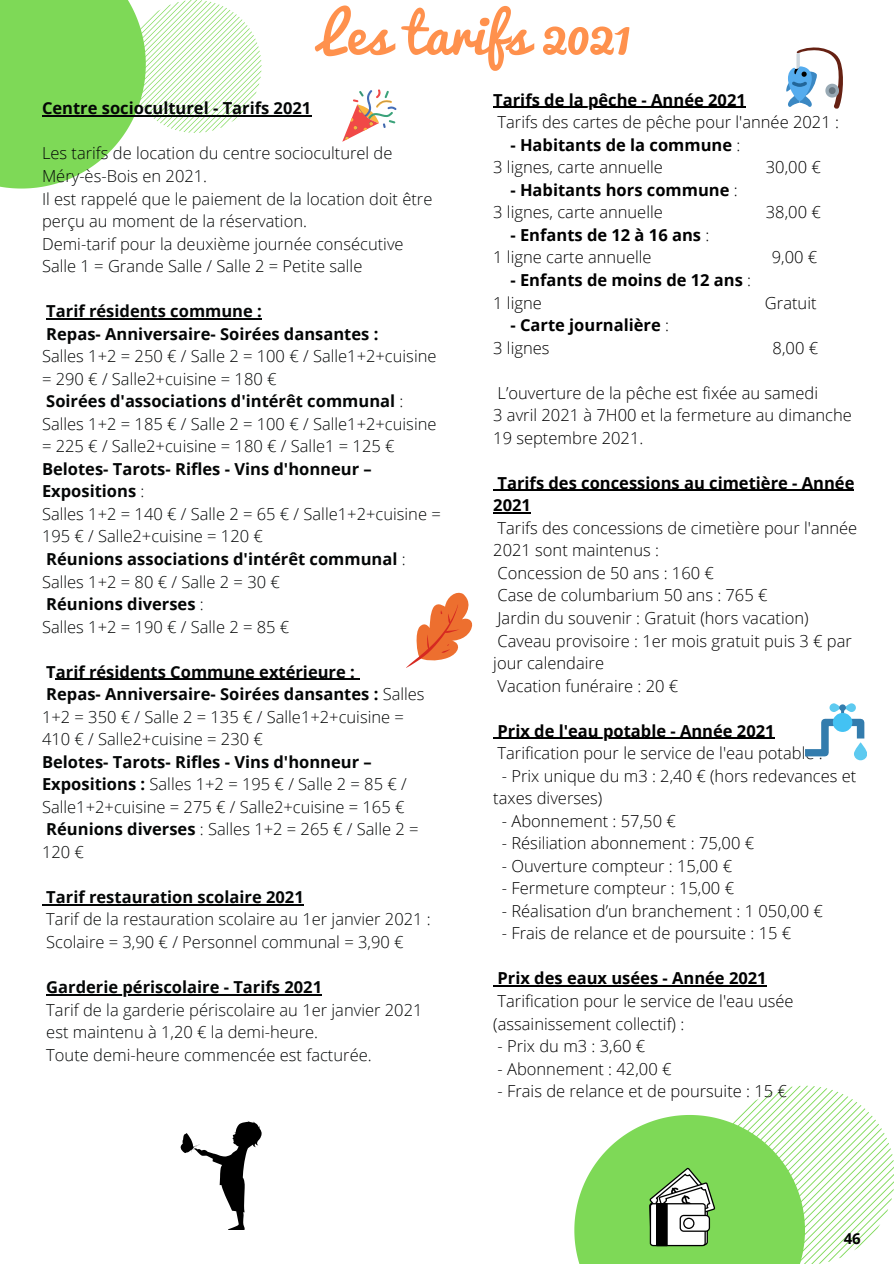
<style>
.page{position:relative;width:894px;height:1264px;background:#fff}
.page>*{position:absolute;margin:0;border:0;box-sizing:border-box;transform-origin:0 0}
.t1{font:54px "Pacifico";color:#ff914d}
.t2{font:300 16.5px/22.5px "Open Sans";color:#040606}
.t3{font:300 16.5px/22.5px "Open Sans";color:#000}
.t4{font:700 16.5px/22.5px "Open Sans";color:#040606}
.t5{font:700 16.5px/22.5px "Open Sans";color:#000}
.t6{font:700 15px "Open Sans";color:#000}
.s1{font-weight:700}
.s2{font-weight:300}
</style>
<div class="page">
<svg style="left:0;top:0;width:261px;height:188px"></svg>
<hr style="left:42px;top:115px;width:269px;height:2px;background:#040606">
<hr style="left:46px;top:318px;width:216px;height:1px;background:#040606">
<hr style="left:56px;top:678px;width:299px;height:2px;background:#040606">
<hr style="left:46px;top:904px;width:258px;height:1px;background:#040606">
<hr style="left:46px;top:994px;width:276px;height:1px;background:#040606">
<hr style="left:493px;top:107px;width:252px;height:1px;background:#000">
<hr style="left:497px;top:490px;width:357px;height:1px;background:#000">
<hr style="left:493px;top:512px;width:38px;height:1px;background:#000">
<hr style="left:497px;top:737px;width:277px;height:2px;background:#000">
<hr style="left:497px;top:985px;width:269px;height:1px;background:#000">
<svg style="left:574px;top:1085px;width:319px;height:178px"></svg>
<div style="left:650px;top:1203px;width:55px;height:42px;background:#fff;border-radius:3px"></div>
<div style="left:649px;top:1203px;width:56px;height:43px;border:1px solid #000;border-radius:3px"></div>
<svg style="left:680px;top:1215px;width:29px;height:16px"></svg>
<div style="left:679px;top:1214px;width:30px;height:17px;border:1px solid #000;border-radius:4px"></div>
<svg style="left:683px;top:1218px;width:10px;height:10px"></svg>
<div style="left:683px;top:1217px;width:11px;height:11px;border:1px solid #000;border-radius:50%"></div>
<div style="left:656px;top:1203px;width:11px;height:42px;background:#000"></div>
<svg style="left:844px;top:703px;width:11px;height:9px"></svg>
<svg style="left:829px;top:703px;width:11px;height:9px"></svg>
<svg style="left:805px;top:708px;width:61px;height:52px"></svg>
<div style="left:832px;top:713px;width:20px;height:19px;background:#43c2f3;border-radius:50%"></div>
<div style="left:839px;top:704px;width:6px;height:7px;background:#337cad;border-radius:50%"></div>
<svg style="left:853px;top:742px;width:13px;height:18px"></svg>
<svg style="left:786px;top:47px;width:57px;height:62px"></svg>
<svg style="left:342px;top:89px;width:54px;height:53px"></svg>
<svg style="left:180px;top:1121px;width:81px;height:108px"></svg>
<svg style="left:407px;top:592px;width:66px;height:75px"></svg>
<p class="t1" style="left:319px;top:5px;width:314px">Les tarifs 2021</p>
<p class="t4" style="left:42px;top:97px;width:271px">Centre socioculturel - Tarifs 2021</p>
<p class="t2" style="left:42px;top:142px;width:352px">Les tarifs de location du centre socioculturel de</p>
<p class="t2" style="left:42px;top:164px;width:167px">Méry-ès-Bois en 2021.</p>
<p class="t2" style="left:42px;top:187px;width:392px">Il est rappelé que le paiement de la location doit être perçu au moment de la réservation.</p>
<p class="t2" style="left:42px;top:232px;width:363px">Demi-tarif pour la deuxième journée consécutive</p>
<p class="t2" style="left:42px;top:254px;width:322px">Salle 1 = Grande Salle / Salle 2 = Petite salle</p>
<p class="t4" style="left:46px;top:299px;width:217px">Tarif résidents commune :</p>
<p class="t4" style="left:46px;top:322px;width:333px">Repas- Anniversaire- Soirées dansantes :</p>
<p class="t2" style="left:42px;top:344px;width:396px">Salles 1+2 = 250 € / Salle 2 = 100 € / Salle1+2+cuisine = 290 € / Salle2+cuisine = 180 €</p>
<p class="t2" style="left:42px;top:389px;width:396px"><span class="s1">Soirées d'associations d'intérêt communal</span> :<br>Salles 1+2 = 185 € / Salle 2 = 100 € / Salle1+2+cuisine = 225 € / Salle2+cuisine = 180 € / Salle1 = 125 €</p>
<p class="t4" style="left:42px;top:457px;width:331px">Belotes- Tarots- Rifles - Vins d'honneur –<br>Expositions <span class="s2">:</span></p>
<p class="t2" style="left:42px;top:502px;width:400px">Salles 1+2 = 140 € / Salle 2 = 65 € / Salle1+2+cuisine =<br>195 € / Salle2+cuisine = 120 €</p>
<p class="t4" style="left:42px;top:547px;width:365px">Réunions associations d'intérêt communal <span class="s2">:<br>Salles 1+2 = 80 € / Salle 2 = 30 €</span></p>
<p class="t4" style="left:46px;top:592px;width:159px">Réunions diverses <span class="s2">:</span></p>
<p class="t2" style="left:42px;top:615px;width:249px">Salles 1+2 = 190 € / Salle 2 = 85 €</p>
<p class="t4" style="left:46px;top:660px;width:310px">Tarif résidents Commune extérieure :</p>
<p class="t2" style="left:42px;top:682px;width:384px"><span class="s1">Repas- Anniversaire- Soirées dansantes :</span> Salles<br>1+2 = 350 € / Salle 2 = 135 € / Salle1+2+cuisine =</p>
<p class="t2" style="left:42px;top:727px;width:222px">410 € / Salle2+cuisine = 230 €</p>
<p class="t2" style="left:42px;top:750px;width:366px"><span class="s1">Belotes- Tarots- Rifles - Vins d'honneur –<br>Expositions :</span> Salles 1+2 = 195 € / Salle 2 = 85 € /<br>Salle1+2+cuisine = 275 € / Salle2+cuisine = 165 €</p>
<p class="t2" style="left:42px;top:817px;width:378px"><span class="s1">Réunions diverses</span> : Salles 1+2 = 265 € / Salle 2 =<br>120 €</p>
<p class="t4" style="left:46px;top:885px;width:259px">Tarif restauration scolaire 2021</p>
<p class="t2" style="left:46px;top:907px;width:386px">Tarif de la restauration scolaire au 1er janvier 2021 :</p>
<p class="t2" style="left:46px;top:930px;width:358px">Scolaire = 3,90 € / Personnel communal = 3,90 €</p>
<p class="t4" style="left:46px;top:975px;width:277px">Garderie périscolaire - Tarifs 2021</p>
<p class="t2" style="left:46px;top:997px;width:377px">Tarif de la garderie périscolaire au 1er janvier 2021 est maintenu à 1,20 € la demi-heure.</p>
<p class="t2" style="left:46px;top:1042px;width:327px">Toute demi-heure commencée est facturée.</p>
<p class="t5" style="left:493px;top:88px;width:254px">Tarifs de la pêche - Année 2021</p>
<p class="t3" style="left:497px;top:111px;width:343px">Tarifs des cartes de pêche pour l'année 2021 :</p>
<p class="t5" style="left:510px;top:133px;width:231px">- Habitants de la commune <span class="s2">:</span></p>
<p class="t3" style="left:493px;top:156px;width:171px">3 lignes, carte annuelle</p>
<p class="t3" style="left:765px;top:156px;width:56px">30,00 €</p>
<p class="t5" style="left:510px;top:178px;width:229px">- Habitants hors commune <span class="s2">:</span></p>
<p class="t3" style="left:493px;top:201px;width:171px">3 lignes, carte annuelle</p>
<p class="t3" style="left:765px;top:201px;width:56px">38,00 €</p>
<p class="t5" style="left:510px;top:223px;width:200px">- Enfants de 12 à 16 ans <span class="s2">:</span></p>
<p class="t3" style="left:493px;top:246px;width:160px">1 ligne carte annuelle</p>
<p class="t3" style="left:771px;top:246px;width:47px">9,00 €</p>
<p class="t5" style="left:510px;top:268px;width:242px">- Enfants de moins de 12 ans <span class="s2">:</span></p>
<p class="t3" style="left:493px;top:291px;width:50px">1 ligne</p>
<p class="t3" style="left:764px;top:291px;width:53px">Gratuit</p>
<p class="t5" style="left:510px;top:313px;width:160px">- Carte journalière <span class="s2">:</span></p>
<p class="t3" style="left:493px;top:336px;width:58px">3 lignes</p>
<p class="t3" style="left:772px;top:336px;width:47px">8,00 €</p>
<p class="t3" style="left:497px;top:381px;width:322px">L’ouverture de la pêche est fixée au samedi</p>
<p class="t3" style="left:493px;top:403px;width:360px">3 avril 2021 à 7H00 et la fermeture au dimanche</p>
<p class="t3" style="left:493px;top:426px;width:152px">19 septembre 2021.</p>
<p class="t5" style="left:493px;top:471px;width:362px">Tarifs des concessions au cimetière - Année<br>2021</p>
<p class="t3" style="left:493px;top:516px;width:365px">Tarifs des concessions de cimetière pour l'année<br>2021 sont maintenus :</p>
<p class="t3" style="left:497px;top:561px;width:218px">Concession de 50 ans : 160 €</p>
<p class="t3" style="left:497px;top:583px;width:271px">Case de columbarium 50 ans : 765 €</p>
<p class="t3" style="left:497px;top:606px;width:312px">Jardin du souvenir : Gratuit (hors vacation)</p>
<p class="t3" style="left:493px;top:629px;width:360px">Caveau provisoire : 1er mois gratuit puis 3 € par jour calendaire</p>
<p class="t3" style="left:497px;top:674px;width:182px">Vacation funéraire : 20 €</p>
<p class="t5" style="left:497px;top:719px;width:278px">Prix de l'eau potable - Année 2021</p>
<p class="t3" style="left:497px;top:741px;width:326px">Tarification pour le service de l'eau potable :</p>
<p class="t3" style="left:493px;top:764px;width:364px;text-indent:9px">- Prix unique du m3 : 2,40 € (hors redevances et taxes diverses)</p>
<p class="t3" style="left:501px;top:809px;width:175px">- Abonnement : 57,50 €</p>
<p class="t3" style="left:501px;top:831px;width:254px">- Résiliation abonnement : 75,00 €</p>
<p class="t3" style="left:501px;top:854px;width:232px">- Ouverture compteur : 15,00 €</p>
<p class="t3" style="left:501px;top:876px;width:234px">- Fermeture compteur : 15,00 €</p>
<p class="t3" style="left:501px;top:899px;width:322px">- Réalisation d’un branchement : 1 050,00 €</p>
<p class="t3" style="left:501px;top:921px;width:291px">- Frais de relance et de poursuite : 15 €</p>
<p class="t5" style="left:497px;top:966px;width:270px">Prix des eaux usées - Année 2021</p>
<p class="t3" style="left:493px;top:989px;width:302px">Tarification pour le service de l'eau usée (assainissement collectif) :</p>
<p class="t3" style="left:497px;top:1034px;width:149px">- Prix du m3 : 3,60 €</p>
<p class="t3" style="left:497px;top:1056px;width:175px">- Abonnement : 42,00 €</p>
<p class="t3" style="left:497px;top:1079px;width:291px">- Frais de relance et de poursuite : 15 €</p>
<p class="t6" style="left:843px;top:1228px;width:19px">46</p>
</div>
